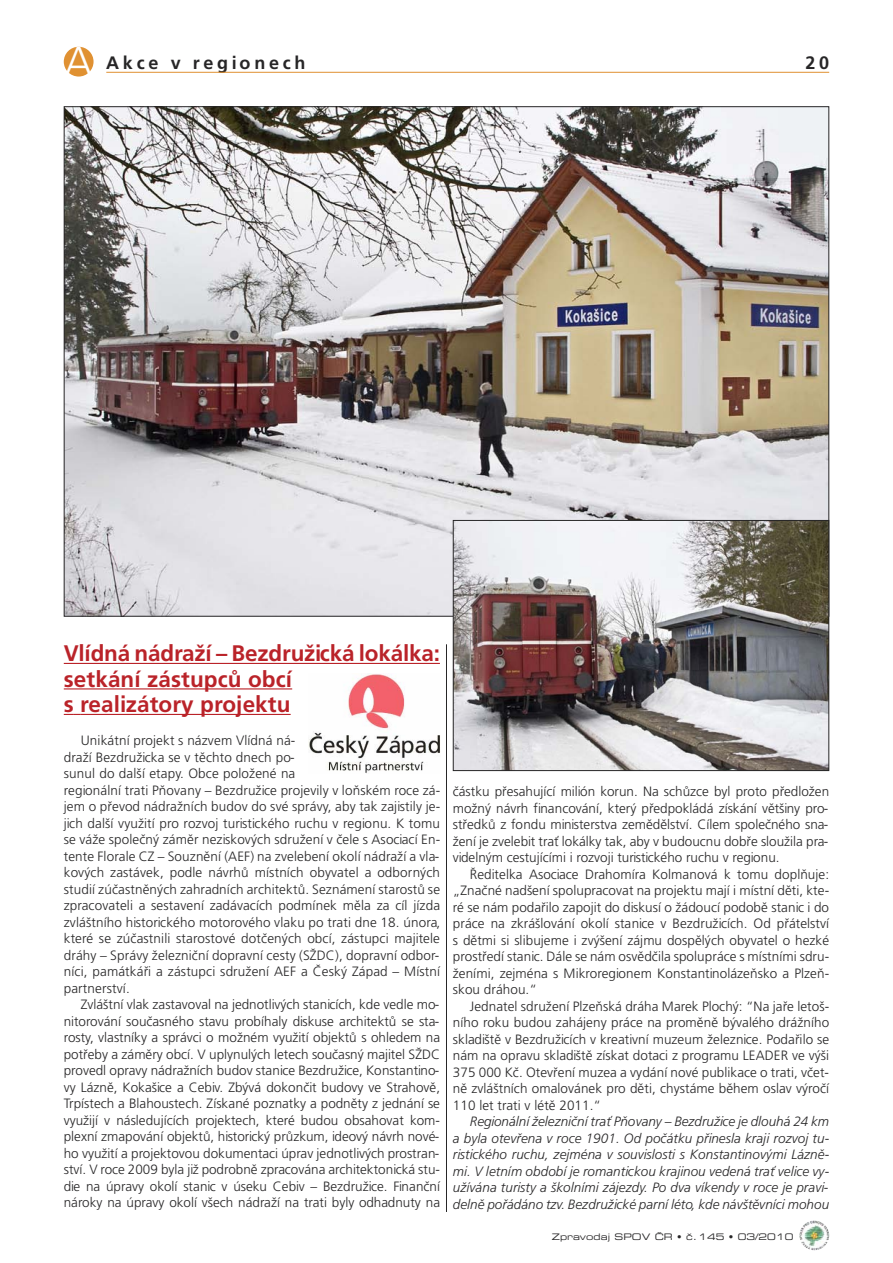
<style>
.page{position:relative;width:893px;height:1263px;background:#fff}
.page>*{position:absolute;margin:0;border:0;box-sizing:border-box;transform-origin:0 0}
.t1{font:300 42px "Frutiger CE";color:#fff}
.t2{font:700 22.5px/25.5px "Frutiger CE";color:#ba2329}
.t3{font:700 18px "Frutiger CE";letter-spacing:.205em;color:#272627}
.t4{font:300 13.5px/16.5px "Frutiger CE";letter-spacing:.01em;color:#272627;text-align:justify}
.t5{font:italic 300 13.5px/16.5px "Frutiger CE";letter-spacing:.005em;color:#272627;text-align:justify}
.t6{font:9px "Eurostile CE Extended Two";letter-spacing:.005em;color:#272627}
</style>
<div class="page">
<img style="left:799px;top:1220px;width:30px;height:30px;border-radius:50%">
<div style="left:64px;top:47px;width:30px;height:30px;background:#e09132;border-radius:50%"></div>
<hr style="left:106px;top:72px;width:723px;height:1px;background:#e09132">
<hr style="left:64px;top:663px;width:376px;height:1px;background:#ba2329">
<hr style="left:64px;top:688px;width:228px;height:1px;background:#ba2329">
<svg style="left:64px;top:714px;width:16px;height:1px"></svg>
<hr style="left:80px;top:714px;width:211px;height:1px;background:#ba2329">
<hr style="left:446px;top:644px;width:1px;height:568px;background:#272627">
<img style="left:66px;top:108px;width:761px;height:507px">
<img style="left:455px;top:522px;width:372px;height:247px">
<div style="left:453px;top:520px;width:376px;height:251px;border:1px solid #272627"></div>
<img style="left:308px;top:673px;width:132px;height:100px">
<h1 class="t1" style="left:65px;top:44px;width:30px">A</h1>
<h3 class="t3" style="left:106px;top:55px;width:201px">Akce v regionech</h3>
<h3 class="t3" style="left:806px;top:55px;width:25px">20</h3>
<h2 class="t2" style="left:64px;top:642px;width:378px">Vlídná nádraží – Bezdružická lokálka: setkání zástupců obcí<br>s realizátory projektu</h2>
<p class="t4" style="left:64px;top:733px;width:378px;text-align:left;text-indent:17px">Unikátní projekt s názvem Vlídná ná-<br>draží Bezdružicka se v těchto dnech po-<br>sunul do další etapy. Obce položené na<br>regionální trati Pňovany – Bezdružice projevily v loňském roce zá&shy;jem o převod nádražních budov do své správy, aby tak zajistily je&shy;jich další využití pro rozvoj turistického ruchu v regionu. K tomu se váže společný záměr neziskových sdružení v čele s Asociací En&shy;tente Florale CZ – Souznění (AEF) na zvelebení okolí nádraží a vla&shy;kových zastávek, podle návrhů místních obyvatel a odborných studií zúčastněných zahradních architektů. Seznámení starostů se zpracovateli a sestavení zadávacích podmínek měla za cíl jízda zvláštního historického motorového vlaku po trati dne 18. února, které se zúčastnili starostové dotčených obcí, zástupci majitele dráhy – Správy železniční dopravní cesty (SŽDC), dopravní odbor&shy;níci, památkáři a zástupci sdružení AEF a Český Západ – Místní partnerství.</p>
<p class="t4" style="left:64px;top:997px;width:378px;text-indent:17px">Zvláštní vlak zastavoval na jednotlivých stanicích, kde vedle mo&shy;nitorování současného stavu probíhaly diskuse architektů se sta&shy;rosty, vlastníky a správci o možném využití objektů s ohledem na potřeby a záměry obcí. V uplynulých letech současný majitel SŽDC provedl opravy nádražních budov stanice Bezdružice, Konstantino&shy;vy Lázně, Kokašice a Cebiv. Zbývá dokončit budovy ve Strahově, Trpístech a Blahoustech. Získané poznatky a podněty z jednání se využijí v následujících projektech, které budou obsahovat kom&shy;plexní zmapování objektů, historický průzkum, ideový návrh nové&shy;ho využití a projektovou dokumentaci úprav jednotlivých prostran&shy;ství. V roce 2009 byla již podrobně zpracována architektonická stu&shy;die na úpravy okolí stanic v úseku Cebiv – Bezdružice. Finanční nároky na úpravy okolí všech nádraží na trati byly odhadnuty na</p>
<p class="t4" style="left:453px;top:784px;width:378px">částku přesahující milión korun. Na schůzce byl proto předložen možný návrh financování, který předpokládá získání většiny pro&shy;středků z fondu ministerstva zemědělství. Cílem společného sna&shy;žení je zvelebit trať lokálky tak, aby v budoucnu dobře sloužila pra&shy;videlným cestujícími i rozvoji turistického ruchu v regionu.</p>
<p class="t4" style="left:453px;top:867px;width:378px;text-indent:17px">Ředitelka Asociace Drahomíra Kolmanová k tomu doplňuje: „Značné nadšení spolupracovat na projektu mají i místní děti, kte&shy;ré se nám podařilo zapojit do diskusí o žádoucí podobě stanic i do práce na zkrášlování okolí stanice v Bezdružicích. Od přátelství s dětmi si slibujeme i zvýšení zájmu dospělých obyvatel o hezké prostředí stanic. Dále se nám osvědčila spolupráce s místními sdru&shy;ženími, zejména s Mikroregionem Konstantinolázeňsko a Plzeň&shy;skou dráhou.“</p>
<p class="t4" style="left:453px;top:999px;width:378px;text-indent:17px">Jednatel sdružení Plzeňská dráha Marek Plochý: “Na jaře letoš&shy;ního roku budou zahájeny práce na proměně bývalého drážního skladiště v Bezdružicích v kreativní muzeum železnice. Podařilo se nám na opravu skladiště získat dotaci z programu LEADER ve výši 375 000 Kč. Otevření muzea a vydání nové publikace o trati, včet&shy;ně zvláštních omalovánek pro děti, chystáme během oslav výročí 110 let trati v létě 2011.“</p>
<p class="t5" style="left:453px;top:1114px;width:378px;text-indent:17px">Regionální železniční trať Pňovany – Bezdružice je dlouhá 24 km a byla otevřena v roce 1901. Od počátku přinesla kraji rozvoj tu&shy;ristického ruchu, zejména v souvislosti s Konstantinovými Lázně&shy;mi. V letním období je romantickou krajinou vedená trať velice vy&shy;užívána turisty a školními zájezdy. Po dva víkendy v roce je pravi&shy;delně pořádáno tzv. Bezdružické parní léto, kde návštěvníci mohou</p>
<p class="t6" style="left:552px;top:1233px;width:243px">Zpravodaj SPOV ČR • č.145 • 03/2010</p>
</div>
